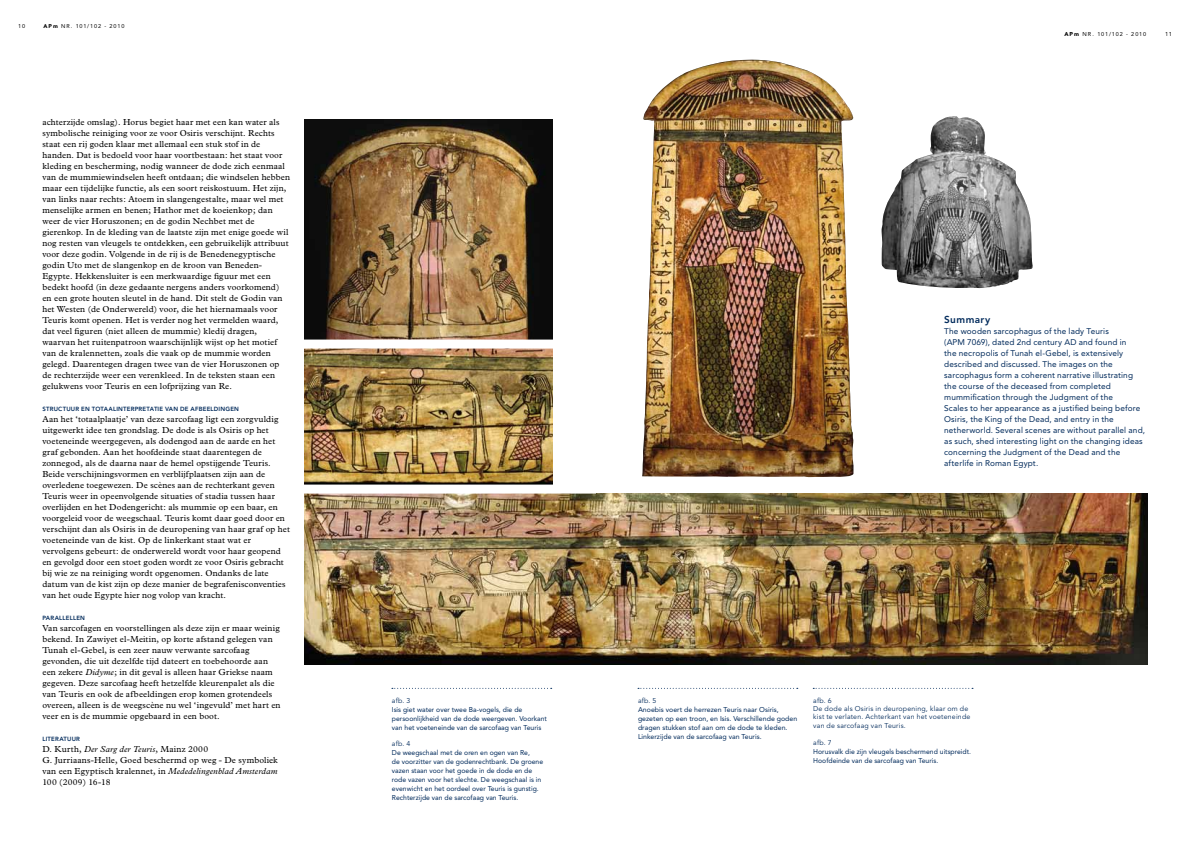
<style>
.page{position:relative;width:1191px;height:842px;background:#fff}
.page>*{position:absolute;margin:0;border:0;box-sizing:border-box;transform-origin:0 0}
.t1{font:800 10px "Avenir";color:#002a5b}
.t2{font:8.8px/11px "Plantin";letter-spacing:.015em;color:#000}
.t3{font:8.2px/11px "Avenir";letter-spacing:.015em;color:#002a5b}
.t4{font:7px/9px "Avenir";color:#002a5b}
.t5{font:7px/8.6px "Avenir";letter-spacing:.03em;color:#002a5b}
.t6{font:800 6px "Avenir";letter-spacing:.035em;color:#002a5b}
.t7{font:5.7px "Avenir";color:#000}
.t8{font:5.5px "Avenir";letter-spacing:.155em;color:#000}
.s1{font-weight:900}
.s2{font-style:italic}
.s3{font-weight:900;font-size:5.7px}
.s4{font-size:5.7px}
</style>
<div class="page">
<svg style="left:638px;top:688px;width:160px;height:1px"></svg>
<svg style="left:813px;top:688px;width:160px;height:1px"></svg>
<svg style="left:392px;top:688px;width:160px;height:1px"></svg>
<img style="left:305px;top:494px;width:842px;height:170px">
<img style="left:642px;top:60px;width:211px;height:417px">
<img style="left:881px;top:116px;width:152px;height:172px">
<img style="left:305px;top:349px;width:248px;height:136px">
<img style="left:305px;top:120px;width:248px;height:220px">
<p class="t8" style="left:18px;top:23px;width:8px">10</p>
<p class="t8" style="left:44px;top:23px;width:82px"><span class="s1">APm</span> NR. 101/102 - 2010</p>
<p class="t2" style="left:42px;top:117px;width:249px">achterzijde omslag). Horus begiet haar met een kan water als symbolische reiniging voor ze voor Osiris verschijnt. Rechts staat een rij goden klaar met allemaal een stuk stof in de handen. Dat is bedoeld voor haar voortbestaan: het staat voor kleding en bescherming, nodig wanneer de dode zich eenmaal van de mummiewindselen heeft ontdaan; die windselen hebben maar een tijdelijke functie, als een soort reiskostuum. Het zijn, van links naar rechts: Atoem in slangengestalte, maar wel met menselijke armen en benen; Hathor met de koeienkop; dan weer de vier Horuszonen; en de godin Nechbet met de gierenkop. In de kleding van de laatste zijn met enige goede wil nog resten van vleugels te ontdekken, een gebruikelijk attribuut voor deze godin. Volgende in de rij is de Benedenegyptische godin Uto met de slangenkop en de kroon van Beneden-Egypte. Hekkensluiter is een merkwaardige figuur met een bedekt hoofd (in deze gedaante nergens anders voorkomend) en een grote houten sleutel in de hand. Dit stelt de Godin van het Westen (de Onderwereld) voor, die het hiernamaals voor Teuris komt openen. Het is verder nog het vermelden waard, dat veel figuren (niet alleen de mummie) kledij dragen, waarvan het ruitenpatroon waarschijnlijk wijst op het motief van de kralennetten, zoals die vaak op de mummie worden gelegd. Daarentegen dragen twee van de vier Horuszonen op de rechterzijde weer een verenkleed. In de teksten staan een gelukwens voor Teuris en een lofprijzing van Re.</p>
<p class="t6" style="left:42px;top:405px;width:198px">STRUCTUUR EN TOTAALINTERPRETATIE VAN DE AFBEELDINGEN</p>
<p class="t2" style="left:42px;top:414px;width:249px">Aan het ‘totaalplaatje’ van deze sarcofaag ligt een zorgvuldig uitgewerkt idee ten grondslag. De dode is als Osiris op het voeteneinde weergegeven, als dodengod aan de aarde en het graf gebonden. Aan het hoofdeinde staat daarentegen de zonnegod, als de daarna naar de hemel opstijgende Teuris.<br>Beide verschijningsvormen en verblijfplaatsen zijn aan de overledene toegewezen. De scènes aan de rechterkant geven Teuris weer in opeenvolgende situaties of stadia tussen haar overlijden en het Dodengericht: als mummie op een baar, en voorgeleid voor de weegschaal. Teuris komt daar goed door en verschijnt dan als Osiris in de deuropening van haar graf op het voeteneinde van de kist. Op de linkerkant staat wat er vervolgens gebeurt: de onderwereld wordt voor haar geopend en gevolgd door een stoet goden wordt ze voor Osiris gebracht bij wie ze na reiniging wordt opgenomen. Ondanks de late datum van de kist zijn op deze manier de begrafenisconventies van het oude Egypte hier nog volop van kracht.</p>
<p class="t6" style="left:42px;top:614px;width:44px">PARALLELLEN</p>
<p class="t2" style="left:42px;top:623px;width:240px">Van sarcofagen en voorstellingen als deze zijn er maar weinig bekend. In Zawiyet el-Meitin, op korte afstand gelegen van Tunah el-Gebel, is een zeer nauw verwante sarcofaag gevonden, die uit dezelfde tijd dateert en toebehoorde aan een zekere <span class="s2">Didyme</span>; in dit geval is alleen haar Griekse naam gegeven. Deze sarcofaag heeft hetzelfde kleurenpalet als die van Teuris en ook de afbeeldingen erop komen grotendeels overeen, alleen is de weegscène nu wel ‘ingevuld’ met hart en veer en is de mummie opgebaard in een boot.</p>
<p class="t6" style="left:42px;top:735px;width:39px">LITERATUUR</p>
<p class="t2" style="left:42px;top:744px;width:237px">D. Kurth, <span class="s2">Der Sarg der Teuris</span>, Mainz 2000<br>G. Jurriaans-Helle, Goed beschermd op weg - De symboliek van een Egyptisch kralennet, in <span class="s2">Mededelingenblad Amsterdam </span>100 (2009) 16-18</p>
<p class="t8" style="left:1064px;top:31px;width:83px"><span class="s3">APm</span> <span class="s4">NR.</span> 101/102 - 2010</p>
<p class="t7" style="left:1165px;top:31px;width:8px">11</p>
<p class="t1" style="left:944px;top:314px;width:48px">SUMMARY</p>
<p class="t3" style="left:944px;top:326px;width:202px">The wooden sarcophagus of the lady Teuris<br>(APM 7069), dated 2nd century AD and found in<br>the necropolis of Tunah el-Gebel, is extensively described and discussed. The images on the sarcophagus form a coherent narrative illustrating the course of the deceased from completed mummification through the Judgment of the<br>Scales to her appearance as a justified being before Osiris, the King of the Dead, and entry in the netherworld. Several scenes are without parallel and, as such, shed interesting light on the changing ideas concerning the Judgment of the Dead and the afterlife in Roman Egypt.</p>
<p class="t5" style="left:392px;top:696px;width:20px">afb. 3</p>
<p class="t4" style="left:392px;top:705px;width:157px">Isis giet water over twee Ba-vogels, die de persoonlijkheid van de dode weergeven. Voorkant van het voeteneinde van de sarcofaag van Teuris</p>
<p class="t5" style="left:392px;top:740px;width:20px">afb. 4</p>
<p class="t4" style="left:392px;top:748px;width:153px">De weegschaal met de oren en ogen van Re,<br>de voorzitter van de godenrechtbank. De groene vazen staan voor het goede in de dode en de rode vazen voor het slechte. De weegschaal is in evenwicht en het oordeel over Teuris is gunstig.<br>Rechterzijde van de sarcofaag van Teuris.</p>
<p class="t5" style="left:638px;top:696px;width:20px">afb. 5</p>
<p class="t4" style="left:638px;top:705px;width:161px">Anoebis voert de herrezen Teuris naar Osiris, gezeten op een troon, en Isis. Verschillende goden dragen stukken stof aan om de dode te kleden.<br>Linkerzijde van de sarcofaag van Teuris.</p>
<p class="t5" style="left:813px;top:696px;width:159px">afb. 6<br>De dode als Osiris in deuropening, klaar om de kist te verlaten. Achterkant van het voeteneinde van de sarcofaag van Teuris.</p>
<p class="t5" style="left:813px;top:739px;width:20px">afb. 7</p>
<p class="t4" style="left:813px;top:747px;width:159px">Horusvalk die zijn vleugels beschermend uitspreidt.<br>Hoofdeinde van de sarcofaag van Teuris.</p>
</div>
